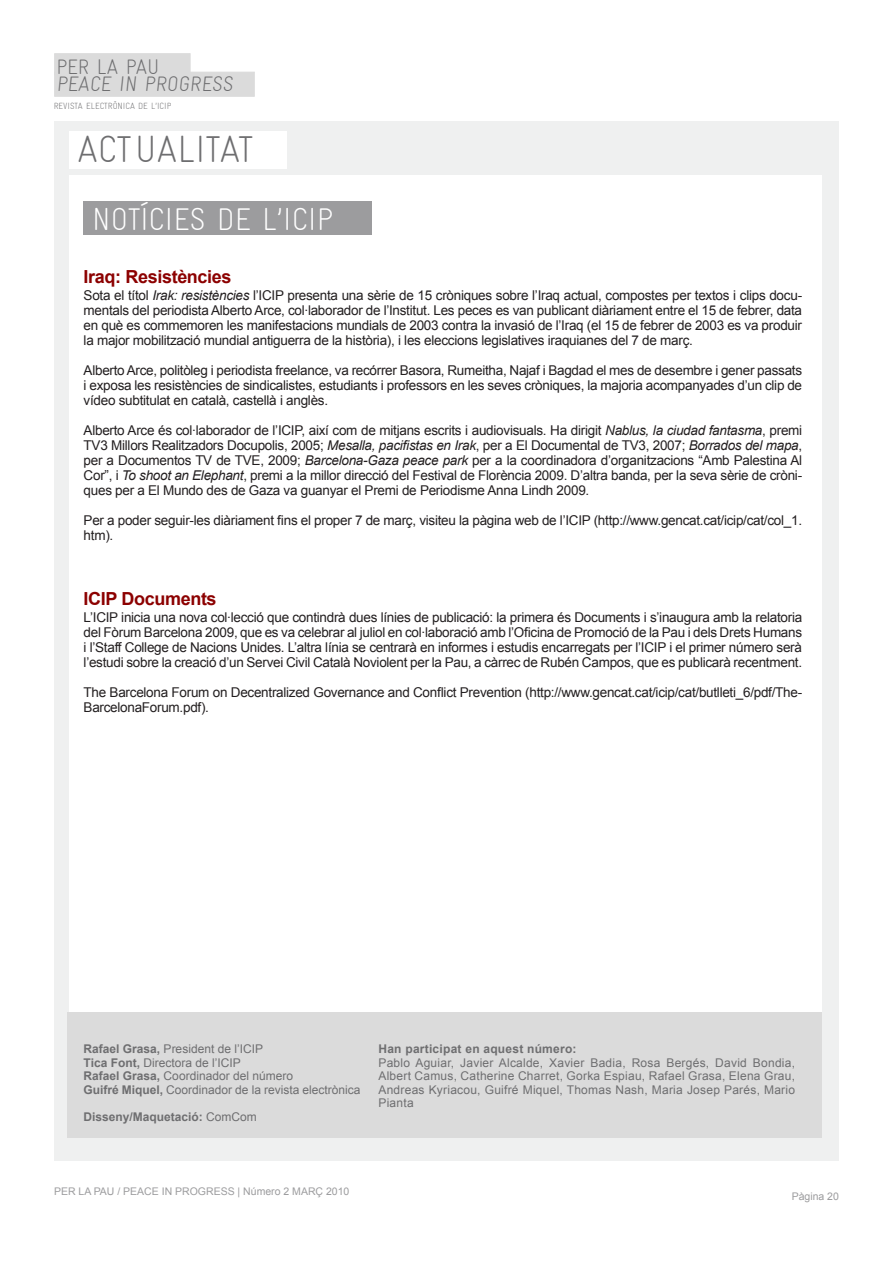
<style>
.page{position:relative;width:893px;height:1263px;background:#fff}
.page>*{position:absolute;margin:0;border:0;box-sizing:border-box;transform-origin:0 0}
.t1{font:300 37.5px "Gravur Condensed";color:#6e6e70}
.t2{font:300 31.5px "Gravur Condensed";color:#fff}
.t3{font:300 21px/17.5px "Gravur Condensed";color:#6e6e70}
.t4{font:700 18px "Arial";letter-spacing:-.02em;color:#8c0100}
.t5{font:13.5px/15px "Arial";letter-spacing:-.02em;color:#231f20;text-align:justify}
.t6{font:12px/13.5px "Arial";color:#6e6e70}
.t7{font:700 12px "Arial";letter-spacing:.02em;color:#6e6e70}
.t8{font:700 12px "Arial";color:#6e6e70}
.t9{font:10.5px "Arial";color:#9c9c9e}
.t10{font:300 9px "Gravur Condensed";color:#6e6e70}
.s1{font-style:italic}
.s2{font-weight:700}
.s3{font-weight:400}
</style>
<div class="page">
<div style="left:54px;top:53px;width:136px;height:22px;background:#dbdbdb"></div>
<div style="left:54px;top:72px;width:201px;height:25px;background:#dbdbdb"></div>
<div style="left:54px;top:122px;width:785px;height:1039px;background:#eff0f0"></div>
<div style="left:69px;top:176px;width:752px;height:958px;background:#fff"></div>
<div style="left:84px;top:201px;width:288px;height:34px;background:#9c9c9e"></div>
<div style="left:69px;top:131px;width:217px;height:38px;background:#fff"></div>
<div style="left:67px;top:1013px;width:754px;height:125px;background:#dbdbdb"></div>
<h3 class="t3" style="left:56px;top:58px;width:180px">PER LA PAU<br>PEACE IN PROGRESS</h3>
<p class="t10" style="left:54px;top:101px;width:119px">REVISTA ELECTRÒNICA DE L’ICIP</p>
<h1 class="t1" style="left:77px;top:128px;width:177px">ACTUALITAT</h1>
<h2 class="t2" style="left:92px;top:201px;width:242px">NOTÍCIES DE L’ICIP</h2>
<h3 class="t4" style="left:84px;top:265px;width:149px">Iraq: Resistències</h3>
<p class="t5" style="left:84px;top:288px;width:720px">Sota el títol <span class="s1">Irak: resistències</span> l’ICIP presenta una sèrie de 15 cròniques sobre l’Iraq actual, compostes per textos i clips docu&shy;mentals del periodista Alberto Arce, col·laborador de l’Institut. Les peces es van publicant diàriament entre el 15 de febrer, data en què es commemoren les manifestacions mundials de 2003 contra la invasió de l’Iraq (el 15 de febrer de 2003 es va produir la major mobilització mundial antiguerra de la història), i les eleccions legislatives iraquianes del 7 de març.</p>
<p class="t5" style="left:84px;top:363px;width:720px">Alberto Arce, politòleg i periodista freelance, va recórrer Basora, Rumeitha, Najaf i Bagdad el mes de desembre i gener passats i exposa les resistències de sindicalistes, estudiants i professors en les seves cròniques, la majoria acompanyades d’un clip de vídeo subtitulat en català, castellà i anglès.</p>
<p class="t5" style="left:84px;top:423px;width:720px">Alberto Arce és col·laborador de l’ICIP, així com de mitjans escrits i audiovisuals. Ha dirigit <span class="s1">Nablus, la ciudad fantasma</span>, premi TV3 Millors Realitzadors Docupolis, 2005; <span class="s1">Mesalla, pacifistas en Irak</span>, per a El Documental de TV3, 2007; <span class="s1">Borrados del mapa</span>, per a Documentos TV de TVE, 2009; <span class="s1">Barcelona-Gaza peace park</span> per a la coordinadora d’organitzacions “Amb Palestina Al Cor”, i <span class="s1">To shoot an Elephant</span>, premi a la millor direcció del Festival de Florència 2009. D’altra banda, per la seva sèrie de cròni&shy;ques per a El Mundo des de Gaza va guanyar el Premi de Periodisme Anna Lindh 2009.</p>
<p class="t5" style="left:84px;top:513px;width:720px">Per a poder seguir-les diàriament fins el proper 7 de març, visiteu la pàgina web de l’ICIP (http://www.gencat.cat/icip/cat/col_1. htm).</p>
<h3 class="t4" style="left:84px;top:587px;width:135px">ICIP Documents</h3>
<p class="t5" style="left:84px;top:610px;width:720px">L’ICIP inicia una nova col·lecció que contindrà dues línies de publicació: la primera és Documents i s’inaugura amb la relatoria del Fòrum Barcelona 2009, que es va celebrar al juliol en col·laboració amb l’Oficina de Promoció de la Pau i dels Drets Humans i l’Staff College de Nacions Unides. L’altra línia se centrarà en informes i estudis encarregats per l’ICIP i el primer número serà l’estudi sobre la creació d’un Servei Civil Català Noviolent per la Pau, a càrrec de Rubén Campos, que es publicarà recentment.</p>
<p class="t5" style="left:84px;top:685px;width:720px">The Barcelona Forum on Decentralized Governance and Conflict Prevention (http://www.gencat.cat/icip/cat/butlleti_6/pdf/The-<br>BarcelonaForum.pdf).</p>
<p class="t6" style="left:84px;top:1042px;width:278px"><span class="s2">Rafael Grasa,</span> President de l’ICIP<br><span class="s2">Tica Font,</span> Directora de l’ICIP<br><span class="s2">Rafael Grasa,</span> Coordinador del número<br><span class="s2">Guifré Miquel,</span> Coordinador de la revista electrònica</p>
<p class="t8" style="left:84px;top:1108px;width:175px">Disseny/Maquetació: <span class="s3">ComCom</span></p>
<p class="t7" style="left:378px;top:1041px;width:200px">Han participat en aquest número:</p>
<p class="t6" style="left:378px;top:1056px;width:418px;text-align:justify">Pablo Aguiar, Javier Alcalde, Xavier Badia, Rosa Bergés, David Bondia, Albert Camus, Catherine Charret, Gorka Espiau, Rafael Grasa, Elena Grau, Andreas Kyriacou, Guifré Miquel, Thomas Nash, Maria Josep Parés, Mario Pianta</p>
<p class="t9" style="left:54px;top:1184px;width:297px">PER LA PAU / PEACE IN PROGRESS | Número 2 MARÇ 2010</p>
<p class="t9" style="left:792px;top:1189px;width:49px">Pàgina 20</p>
</div>
